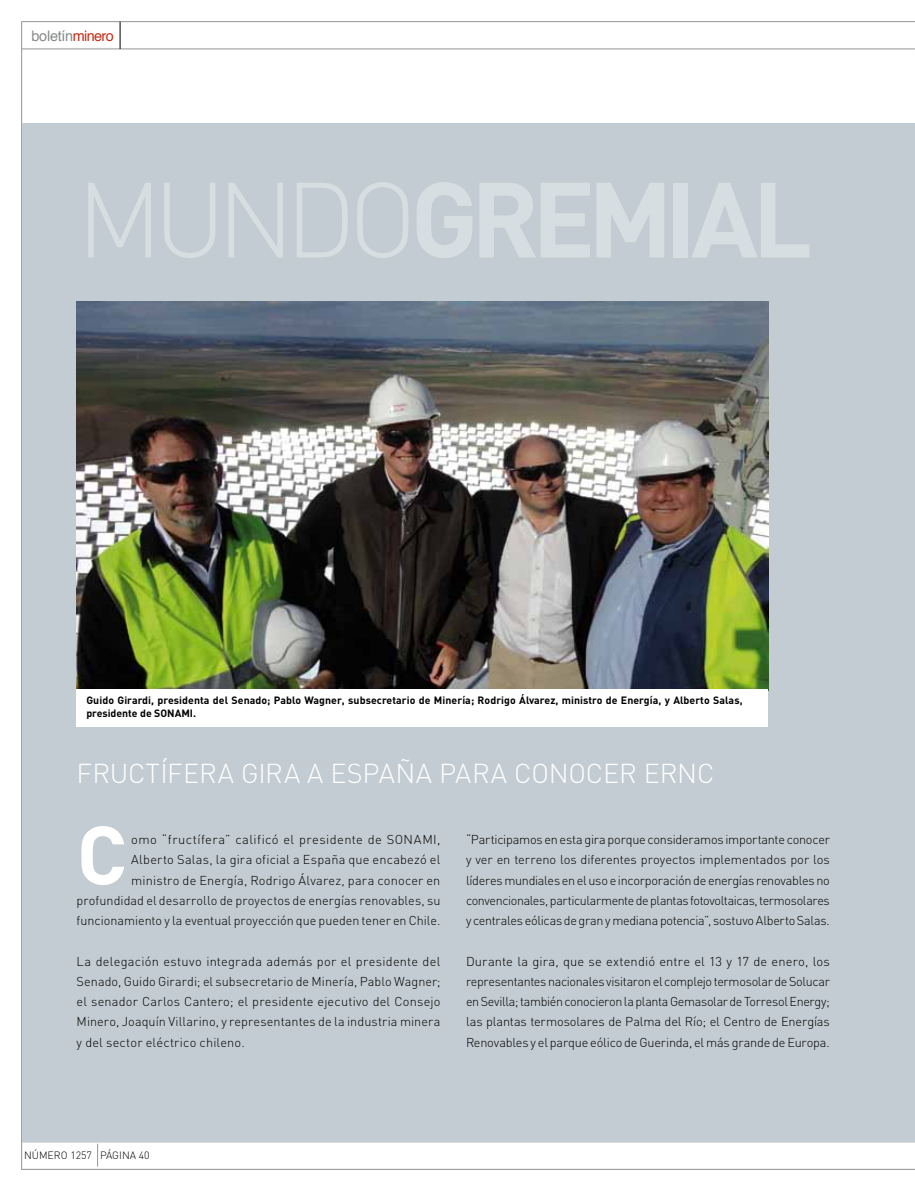
<style>
.page{position:relative;width:915px;height:1191px;background:#fff}
.page>*{position:absolute;margin:0;border:0;box-sizing:border-box;transform-origin:0 0}
.t1{font:700 81.6px "DIN";color:#fff}
.t2{font:300 27px "DIN";letter-spacing:-.005em;color:#fff}
.t3{font:14.4px "Helvetica";letter-spacing:-.03em;color:#87888a}
.t4{font:300 12.75px/20.2px "DIN";letter-spacing:.005em;color:#000;text-align:justify}
.t5{font:700 10.5px/13.5px "DIN";letter-spacing:.005em;color:#000}
.t6{font:300 10.5px "DIN";color:#000}
.s1{color:#c22c16}
</style>
<div class="page">
<hr style="left:22px;top:1141px;width:892px;height:1px;background:#929395">
<hr style="left:22px;top:49px;width:892px;height:1px;background:#929395">
<svg style="left:97px;top:1143px;width:1px;height:23px"></svg>
<svg style="left:120px;top:22px;width:1px;height:27px"></svg>
<svg style="left:914px;top:21px;width:1px;height:1148px"></svg>
<div style="left:23px;top:123px;width:891px;height:1018px;background:#c3ccd2"></div>
<img style="left:77px;top:302px;width:691px;height:387px">
<div style="left:77px;top:689px;width:691px;height:37px;background:#fff"></div>
<p class="t3" style="left:31px;top:25px;width:84px">boletín<span class="s1">minero</span></p>
<p class="t5" style="left:86px;top:692px;width:657px">Guido Girardi, presidenta del Senado; Pablo Wagner, subsecretario de Minería; Rodrigo Álvarez, ministro de Energía, y Alberto Salas, presidente de SONAMI.</p>
<h2 class="t2" style="left:77px;top:757px;width:639px">FRUCTÍFERA GIRA A ESPAÑA PARA CONOCER ERNC</h2>
<h1 class="t1" style="left:77px;top:801px;width:52px">C</h1>
<p class="t4" style="left:77px;top:829px;width:365px;text-align:right">omo “fructífera” calificó el presidente de SONAMI,<br>Alberto Salas, la gira oficial a España que encabezó el<br>ministro de Energía, Rodrigo Álvarez, para conocer en profundidad el desarrollo de proyectos de energías renovables, su funcionamiento y la eventual proyección que pueden tener en Chile.</p>
<p class="t4" style="left:77px;top:950px;width:365px">La delegación estuvo integrada además por el presidente del Senado, Guido Girardi; el subsecretario de Minería, Pablo Wagner; el senador Carlos Cantero; el presidente ejecutivo del Consejo Minero, Joaquín Villarino, y representantes de la industria minera y del sector eléctrico chileno.</p>
<p class="t4" style="left:466px;top:829px;width:365px">“Participamos en esta gira porque consideramos importante conocer y ver en terreno los diferentes proyectos implementados por los líderes mundiales en el uso e incorporación de energías renovables no convencionales, particularmente de plantas fotovoltaicas, termosolares y centrales eólicas de gran y mediana potencia”, sostuvo Alberto Salas.</p>
<p class="t4" style="left:466px;top:950px;width:365px">Durante la gira, que se extendió entre el 13 y 17 de enero, los representantes nacionales visitaron el complejo termosolar de Solucar en Sevilla; también conocieron la planta Gemasolar de Torresol Energy; las plantas termosolares de Palma del Río; el Centro de Energías Renovables y el parque eólico de Guerinda, el más grande de Europa.</p>
<p class="t6" style="left:24px;top:1148px;width:23px">número</p>
<p class="t6" style="left:70px;top:1148px;width:49px">1257 página</p>
<p class="t6" style="left:139px;top:1148px;width:12px">40</p>
</div>
